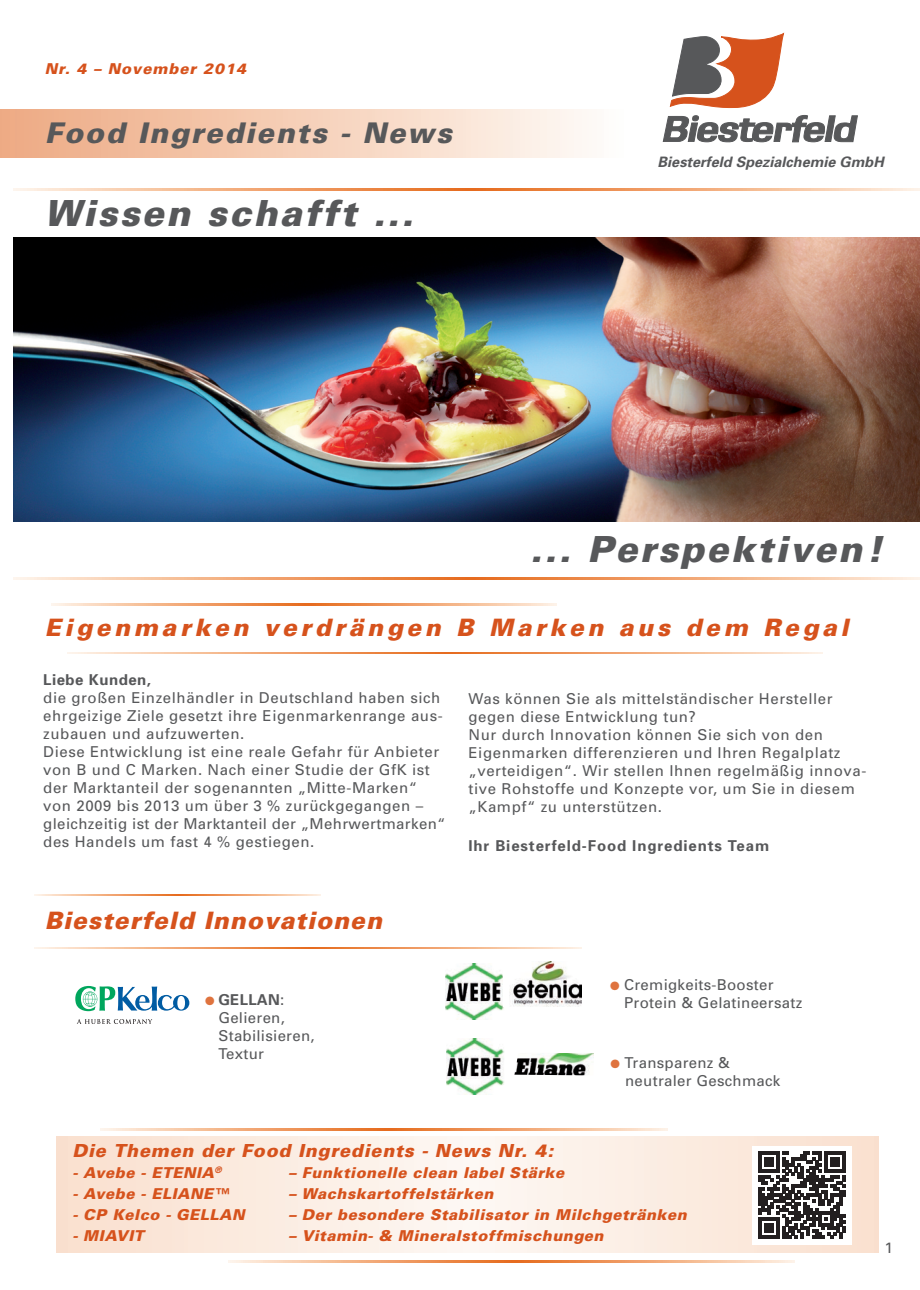
<style>
.page{position:relative;width:920px;height:1290px;background:#fff}
.page>*{position:absolute;margin:0;border:0;box-sizing:border-box;transform-origin:0 0}
.t1{font:italic 900 36px "Univers";letter-spacing:.065em;color:#57585a}
.t2{font:italic 900 28.5px "Univers";letter-spacing:.065em;color:#57585a}
.t3{font:italic 900 24px "Univers";letter-spacing:.155em;color:#d6521c}
.t4{font:italic 900 24px "Univers";letter-spacing:.045em;color:#d6521c}
.t5{font:italic 900 18px "Univers";letter-spacing:.045em;color:#d6521c}
.t6{font:15px/18px "Univers";letter-spacing:.04em;color:#57585a}
.t7{font:italic 900 15px "Univers";letter-spacing:.035em;color:#d6521c}
.t8{font:15px/18px "Univers";letter-spacing:.02em;color:#57585a}
.t9{font:700 15px "Univers";letter-spacing:.06em;color:#57585a}
.t10{font:italic 900 15px "Univers";letter-spacing:.065em;color:#d6521c}
.t11{font:700 15px "Univers";letter-spacing:.035em;color:#57585a}
.t12{font:italic 700 14.4px "Univers";letter-spacing:.005em;color:#57585a}
.s1{color:#df733e}
.s2{font-weight:700}
.s3{font-weight:700;font-style:normal}
</style>
<div class="page">
<div style="left:1px;top:110px;width:626px;height:47px;background:linear-gradient(to right,#eda981,#fffcf9)"></div>
<svg style="left:670px;top:32px;width:114px;height:76px"></svg>
<svg style="left:663px;top:115px;width:194px;height:27px"></svg>
<img style="left:14px;top:238px;width:905px;height:283px">
<svg style="left:14px;top:189px;width:905px;height:1px"></svg>
<svg style="left:14px;top:577px;width:905px;height:2px;background:#f1ac7c"></svg>
<svg style="left:56px;top:1137px;width:822px;height:116px"></svg>
<svg style="left:101px;top:1128px;width:567px;height:2px"></svg>
<svg style="left:228px;top:1261px;width:566px;height:1px"></svg>
<svg style="left:52px;top:604px;width:504px;height:1px"></svg>
<svg style="left:67px;top:652px;width:755px;height:1px"></svg>
<div style="left:753px;top:1147px;width:99px;height:98px;background:#fff"></div>
<svg style="left:759px;top:1152px;width:87px;height:87px"></svg>
<svg style="left:35px;top:894px;width:285px;height:2px"></svg>
<svg style="left:35px;top:947px;width:546px;height:1px"></svg>
<img style="left:445px;top:963px;width:59px;height:56px">
<img style="left:509px;top:962px;width:72px;height:44px">
<svg style="left:75px;top:986px;width:114px;height:25px"></svg>
<svg style="left:77px;top:1019px;width:75px;height:5px"></svg>
<img style="left:514px;top:1053px;width:80px;height:22px">
<img style="left:446px;top:1039px;width:58px;height:55px">
<p class="t10" style="left:45px;top:63px;width:203px">Nr. 4 – November 2014</p>
<h2 class="t2" style="left:45px;top:122px;width:409px">Food Ingredients - News</h2>
<h1 class="t1" style="left:45px;top:200px;width:370px">Wissen schafft ...</h1>
<p class="t12" style="left:658px;top:156px;width:228px">Biesterfeld Spezialchemie GmbH</p>
<h1 class="t1" style="left:530px;top:536px;width:354px">... Perspektiven!</h1>
<h3 class="t3" style="left:45px;top:619px;width:805px">Eigenmarken verdrängen B Marken aus dem Regal</h3>
<p class="t11" style="left:43px;top:674px;width:109px">Liebe Kunden,</p>
<p class="t6" style="left:43px;top:690px;width:404px">die großen Einzelhändler in Deutschland haben sich ehrgeizige Ziele gesetzt ihre Eigenmarkenrange aus&shy;zubauen und aufzuwerten.<br>Diese Entwicklung ist eine reale Gefahr für Anbieter von B und C Marken. Nach einer Studie der GfK ist der Marktanteil der sogenannten „Mitte-Marken“ von 2009 bis 2013 um über 3 % zurückgegangen – gleichzeitig ist der Marktanteil der „Mehrwertmarken“ des Handels um fast 4 % gestiegen.</p>
<p class="t6" style="left:468px;top:691px;width:399px">Was können Sie als mittelständischer Hersteller gegen diese Entwicklung tun?<br>Nur durch Innovation können Sie sich von den Eigenmarken differenzieren und Ihren Regalplatz „verteidigen“. Wir stellen Ihnen regelmäßig innova&shy;tive Rohstoffe und Konzepte vor, um Sie in diesem „Kampf“ zu unterstützen.</p>
<p class="t9" style="left:468px;top:840px;width:302px">Ihr Biesterfeld-Food Ingredients Team</p>
<h3 class="t4" style="left:45px;top:911px;width:339px">Biesterfeld Innovationen</h3>
<p class="t8" style="left:218px;top:992px;width:98px;text-indent:-13px"><span class="s1">●</span> <span class="s2">GELLAN</span>:<br>Gelieren,<br>Stabilisieren,<br>Textur</p>
<p class="t8" style="left:624px;top:977px;width:180px;text-indent:-14px"><span class="s1">●</span> Cremigkeits-Booster<br>Protein &amp; Gelatineersatz</p>
<p class="t8" style="left:625px;top:1055px;width:157px;text-indent:-15px"><span class="s1">●</span> Transparenz &amp; neutraler Geschmack</p>
<p class="t5" style="left:72px;top:1144px;width:483px">Die Themen der Food Ingredients - News Nr. 4:</p>
<p class="t7" style="left:72px;top:1167px;width:151px">- Avebe - ETENIA<sup>®</sup></p>
<p class="t7" style="left:288px;top:1167px;width:277px">– Funktionelle clean label Stärke</p>
<p class="t7" style="left:72px;top:1188px;width:159px">- Avebe - ELIANE<span class="s3">™</span></p>
<p class="t7" style="left:288px;top:1188px;width:206px">– Wachskartoffelstärken</p>
<p class="t7" style="left:72px;top:1209px;width:174px">- CP Kelco - GELLAN</p>
<p class="t7" style="left:288px;top:1209px;width:400px">– Der besondere Stabilisator in Milchgetränken</p>
<p class="t7" style="left:72px;top:1230px;width:73px">- MIAVIT</p>
<p class="t7" style="left:288px;top:1230px;width:317px">– Vitamin- &amp; Mineralstoffmischungen</p>
<p class="t6" style="left:884px;top:1240px;width:10px">1</p>
</div>
